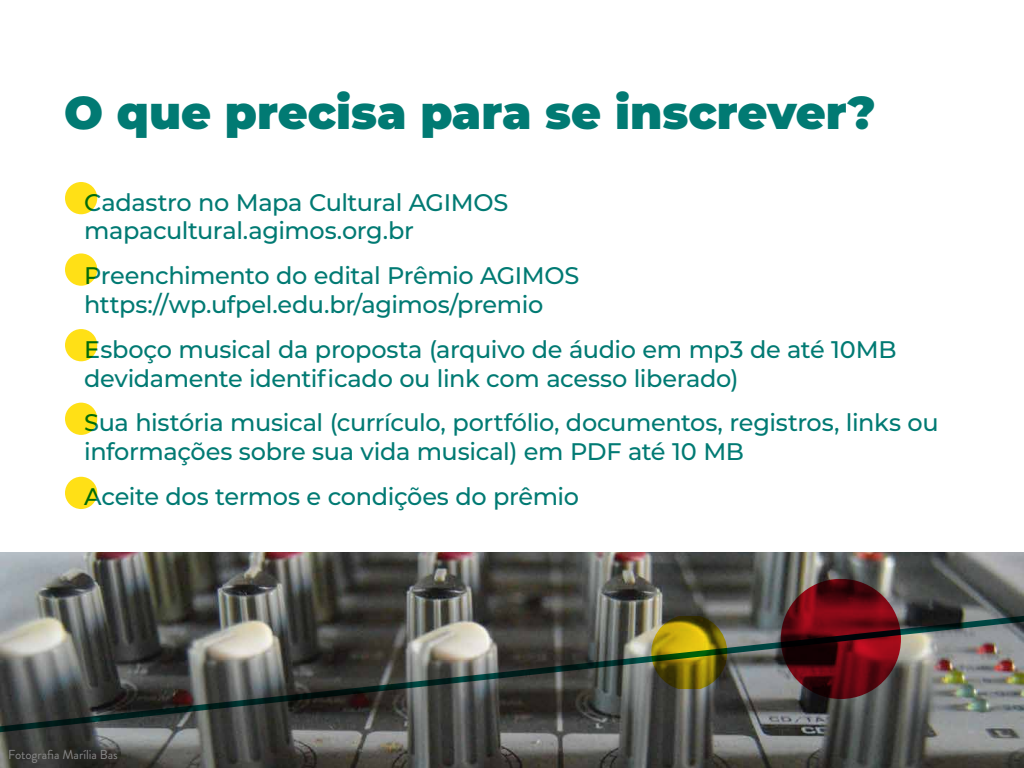
<style>
.page{position:relative;width:1024px;height:768px;background:#fff}
.page>*{position:absolute;margin:0;border:0;box-sizing:border-box;transform-origin:0 0}
.t1{font:900 46px "Montserrat";color:#017a73}
.t2{font:500 24px/28.8px "Montserrat";letter-spacing:-.015em;color:#017a73}
.t3{font:13px "Brandon Grotesque";letter-spacing:-.005em;color:#878787}
</style>
<div class="page">
<img style="left:0;top:552px;width:1024px;height:216px">
<div style="left:65px;top:182px;width:32px;height:32px;background:#ffe016;border-radius:50%"></div>
<div style="left:65px;top:329px;width:32px;height:32px;background:#ffe016;border-radius:50%"></div>
<div style="left:65px;top:403px;width:32px;height:32px;background:#ffe016;border-radius:50%"></div>
<div style="left:65px;top:477px;width:32px;height:32px;background:#ffe016;border-radius:50%"></div>
<svg style="left:0;top:608px;width:1024px;height:128px;background:#585a57"></svg>
<svg style="left:651px;top:616px;width:76px;height:73px;background:#797119"></svg>
<svg style="left:781px;top:579px;width:120px;height:120px;background:#5b060f"></svg>
<div style="left:65px;top:253px;width:32px;height:33px;background:#ffe016;border-radius:50%"></div>
<h1 class="t1" style="left:64px;top:78px;width:813px">O que precisa para se inscrever?</h1>
<p class="t2" style="left:84px;top:187px;width:426px">Cadastro no Mapa Cultural AGIMOS mapacultural.agimos.org.br</p>
<p class="t2" style="left:84px;top:260px;width:497px">Preenchimento do edital Prêmio AGIMOS https://wp.ufpel.edu.br/agimos/premio</p>
<p class="t2" style="left:84px;top:334px;width:814px">Esboço musical da proposta (arquivo de áudio em mp3 de até 10MB devidamente identificado ou link com acesso liberado)</p>
<p class="t2" style="left:84px;top:408px;width:856px">Sua história musical (currículo, portfólio, documentos, registros, links ou informações sobre sua vida musical) em PDF até 10 MB</p>
<p class="t2" style="left:84px;top:481px;width:496px">Aceite dos termos e condições do prêmio</p>
<p class="t3" style="left:8px;top:745px;width:111px">Fotografia Marília Bas</p>
</div>
